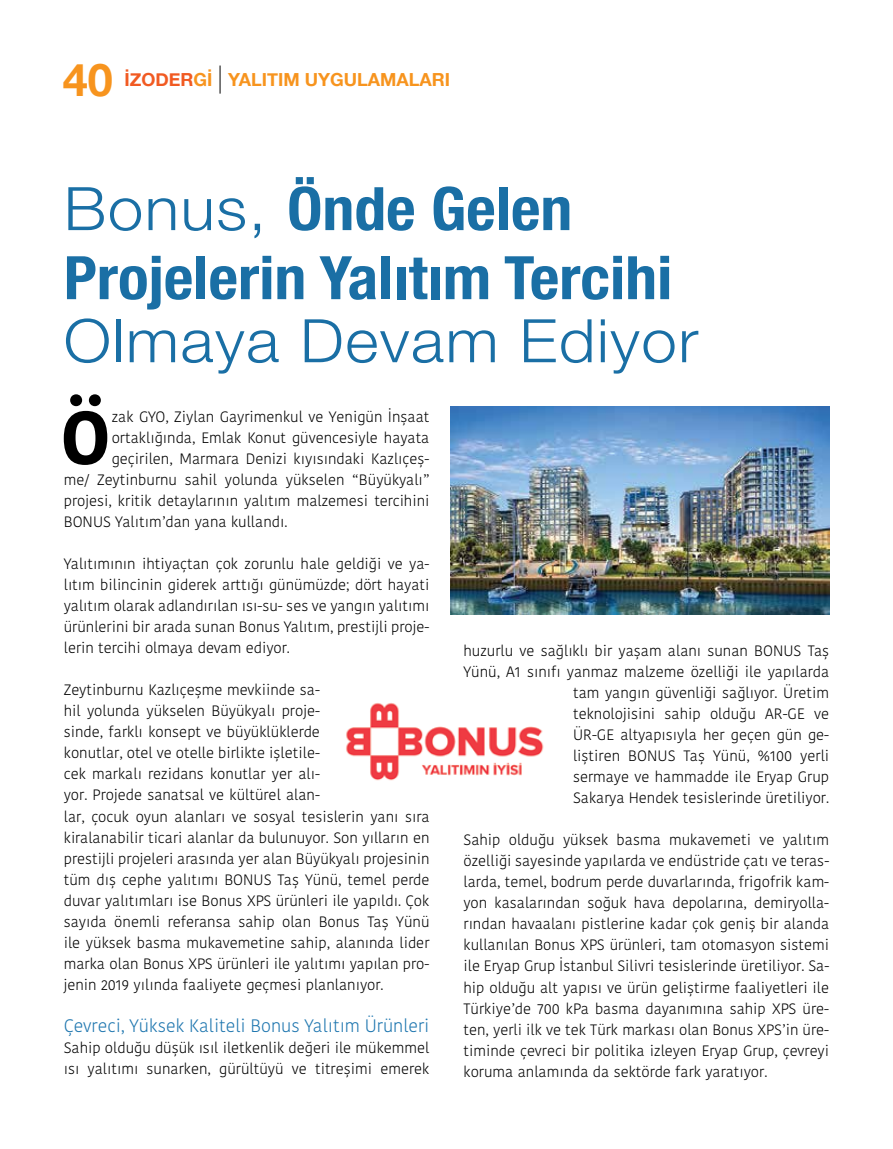
<style>
.page{position:relative;width:893px;height:1149px;background:#fff}
.page>*{position:absolute;margin:0;border:0;box-sizing:border-box;transform-origin:0 0}
.t1{font:700 74.85px "Kohinoor Devanagari";color:#000}
.t2{font:700 condensed 60px/69px "Helvetica Neue";color:#1a6fa5;scale:1.06 1}
.t3{font:300 60px "Helvetica Neue";letter-spacing:.025em;color:#1a6fa5;scale:1.06 1}
.t4{font:700 45px "Helvetica Neue";color:#f7941e}
.t5{font:300 18px "Kohinoor Devanagari";color:#1e76af}
.t6{font:700 18px "Helvetica Neue";color:#f7941e}
.t7{font:300 15px/21px "Kohinoor Devanagari";color:#000;text-align:justify}
.s1{color:#f15a22}
.s2{font-weight:300;font-stretch:normal}
</style>
<div class="page">
<svg style="left:220px;top:65px;width:1px;height:29px"></svg>
<img style="left:451px;top:406px;width:378px;height:208px">
<img style="left:346px;top:703px;width:198px;height:78px">
<h3 class="t4" style="left:63px;top:52px;width:52px">40</h3>
<p class="t6" style="left:124px;top:68px;width:327px"><span class="s1">İZODER</span>Gİ YALITIM UYGULAMALARI</p>
<h2 class="t2" style="left:64px;top:173px;width:576px"><span class="s2">Bonus,</span> Önde Gelen<br>Projelerin Yalıtım Tercihi</h2>
<h2 class="t3" style="left:64px;top:304px;width:600px">Olmaya Devam Ediyor</h2>
<h1 class="t1" style="left:59px;top:371px;width:54px">Ö</h1>
<p class="t7" style="left:112px;top:406px;width:319px">zak GYO, Ziylan Gayrimenkul ve Yenigün İnşaat</p>
<p class="t7" style="left:112px;top:427px;width:319px">ortaklığında, Emlak Konut güvencesiyle hayata</p>
<p class="t7" style="left:112px;top:448px;width:319px">geçirilen, Marmara Denizi kıyısındaki Kazlıçeş-</p>
<p class="t7" style="left:64px;top:469px;width:367px">me/ Zeytinburnu sahil yolunda yükselen “Büyükyalı”</p>
<p class="t7" style="left:64px;top:490px;width:367px">projesi, kritik detaylarının yalıtım malzemesi tercihini</p>
<p class="t7" style="left:64px;top:511px;width:225px">BONUS Yalıtım’dan yana kullandı.</p>
<p class="t7" style="left:64px;top:553px;width:367px">Yalıtımının ihtiyaçtan çok zorunlu hale geldiği ve ya&shy;lıtım bilincinin giderek arttığı günümüzde; dört hayati yalıtım olarak adlandırılan ısı-su- ses ve yangın yalıtımı ürünlerini bir arada sunan Bonus Yalıtım, prestijli proje&shy;lerin tercihi olmaya devam ediyor.</p>
<p class="t7" style="left:64px;top:679px;width:367px;text-align:left">Zeytinburnu Kazlıçeşme mevkiinde sa-<br>hil yolunda yükselen Büyükyalı proje-<br>sinde, farklı konsept ve büyüklüklerde<br>konutlar, otel ve otelle birlikte işletile-<br>cek markalı rezidans konutlar yer alı-<br>yor. Projede sanatsal ve kültürel alan-<br>lar, çocuk oyun alanları ve sosyal tesislerin yanı sıra kiralanabilir ticari alanlar da bulunuyor. Son yılların en prestijli projeleri arasında yer alan Büyükyalı projesinin tüm dış cephe yalıtımı BONUS Taş Yünü, temel perde duvar yalıtımları ise Bonus XPS ürünleri ile yapıldı. Çok sayıda önemli referansa sahip olan Bonus Taş Yünü ile yüksek basma mukavemetine sahip, alanında lider marka olan Bonus XPS ürünleri ile yalıtımı yapılan pro&shy;jenin 2019 yılında faaliyete geçmesi planlanıyor.</p>
<p class="t5" style="left:64px;top:1014px;width:367px">Çevreci, Yüksek Kaliteli Bonus Yalıtım Ürünleri</p>
<p class="t7" style="left:64px;top:1036px;width:367px">Sahip olduğu düşük ısıl iletkenlik değeri ile mükemmel ısı yalıtımı sunarken, gürültüyü ve titreşimi emerek</p>
<p class="t7" style="left:463px;top:640px;width:367px;text-align:right">huzurlu ve sağlıklı bir yaşam alanı sunan BONUS Taş Yünü, A1 sınıfı yanmaz malzeme özelliği ile yapılarda tam yangın güvenliği sağlıyor. Üretim<br>teknolojisini sahip olduğu AR-GE ve<br>ÜR-GE altyapısıyla her geçen gün ge-<br>liştiren BONUS Taş Yünü, %100 yerli<br>sermaye ve hammadde ile Eryap Grup<br>Sakarya Hendek tesislerinde üretiliyor.</p>
<p class="t7" style="left:463px;top:829px;width:367px">Sahip olduğu yüksek basma mukavemeti ve yalıtım özelliği sayesinde yapılarda ve endüstride çatı ve teras&shy;larda, temel, bodrum perde duvarlarında, frigofrik kam&shy;yon kasalarından soğuk hava depolarına, demiryolla&shy;rından havaalanı pistlerine kadar çok geniş bir alanda kullanılan Bonus XPS ürünleri, tam otomasyon sistemi ile Eryap Grup İstanbul Silivri tesislerinde üretiliyor. Sa&shy;hip olduğu alt yapısı ve ürün geliştirme faaliyetleri ile Türkiye’de 700 kPa basma dayanımına sahip XPS üre&shy;ten, yerli ilk ve tek Türk markası olan Bonus XPS’in üre&shy;timinde çevreci bir politika izleyen Eryap Grup, çevreyi koruma anlamında da sektörde fark yaratıyor.</p>
</div>
